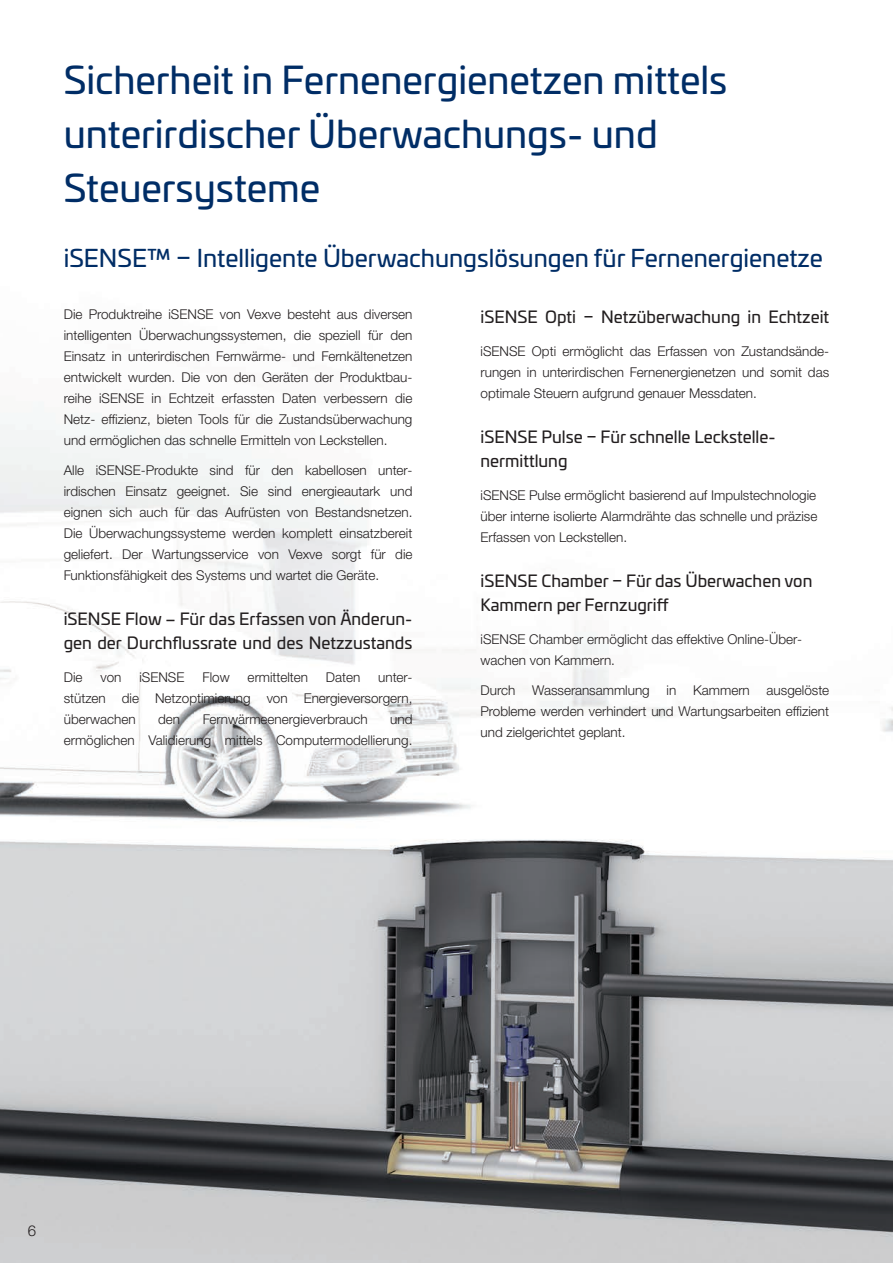
<style>
.page{position:relative;width:893px;height:1263px;background:#fff}
.page>*{position:absolute;margin:0;border:0;box-sizing:border-box;transform-origin:0 0}
.t1{font:37.5px/54px "Univia Pro";color:#002d66}
.t2{font:24px "Univia Pro";color:#002d66}
.t3{font:16.5px/24px "Univia Pro";color:#231f20}
.t4{font:300 15px "Helvetica Neue LTW1 G";color:#231f20}
.t5{font:300 13.5px/21px "Helvetica Neue LTW1 G";color:#231f20;text-align:justify}
</style>
<div class="page">
<img style="left:0;top:424px;width:893px;height:839px">
<h1 class="t1" style="left:64px;top:51px;width:665px">Sicherheit in Fernenergienetzen mittels unterirdischer Überwachungs- und<br>Steuersysteme</h1>
<h2 class="t2" style="left:64px;top:240px;width:761px">iSENSE™ – Intelligente Überwachungslösungen für Fernenergienetze</h2>
<p class="t5" style="left:64px;top:304px;width:350px">Die Produktreihe iSENSE von Vexve besteht aus diversen intelligenten Überwachungssystemen, die speziell für den Einsatz in unterirdischen Fernwärme- und Fernkältenetzen entwickelt wurden. Die von den Geräten der Produktbau&shy;reihe iSENSE in Echtzeit erfassten Daten verbessern die Netz- effizienz, bieten Tools für die Zustandsüberwachung und ermöglichen das schnelle Ermitteln von Leckstellen.</p>
<p class="t5" style="left:64px;top:459px;width:350px">Alle iSENSE-Produkte sind für den kabellosen unter&shy;irdischen Einsatz geeignet. Sie sind energieautark und eignen sich auch für das Aufrüsten von Bestandsnetzen.<br>Die Überwachungssysteme werden komplett einsatzbereit geliefert. Der Wartungsservice von Vexve sorgt für die Funktionsfähigkeit des Systems und wartet die Geräte.</p>
<p class="t3" style="left:64px;top:606px;width:350px">iSENSE Flow – Für das Erfassen von Änderun&shy;gen der Durchflussrate und des Netzzustands</p>
<p class="t5" style="left:64px;top:667px;width:20px">Die</p>
<p class="t5" style="left:100px;top:667px;width:23px">von</p>
<p class="t5" style="left:139px;top:667px;width:47px">iSENSE</p>
<p class="t5" style="left:202px;top:667px;width:29px">Flow</p>
<p class="t5" style="left:248px;top:667px;width:62px">ermittelten</p>
<p class="t5" style="left:326px;top:667px;width:36px">Daten</p>
<p class="t3" style="left:480px;top:304px;width:350px">iSENSE Opti – Netzüberwachung in Echtzeit</p>
<p class="t5" style="left:480px;top:340px;width:350px">iSENSE Opti ermöglicht das Erfassen von Zustandsände&shy;rungen in unterirdischen Fernenergienetzen und somit das optimale Steuern aufgrund genauer Messdaten.</p>
<p class="t3" style="left:480px;top:424px;width:297px">iSENSE Pulse – Für schnelle Leckstelle&shy;nermittlung</p>
<p class="t5" style="left:480px;top:485px;width:338px">iSENSE Pulse ermöglicht basierend auf Impulstechnologie über interne isolierte Alarmdrähte das schnelle und präzise Erfassen von Leckstellen.</p>
<p class="t3" style="left:480px;top:568px;width:333px">iSENSE Chamber – Für das Überwachen von<br>Kammern per Fernzugriff</p>
<p class="t5" style="left:480px;top:629px;width:323px">iSENSE Chamber ermöglicht das effektive Online-Über&shy;wachen von Kammern.</p>
<p class="t5" style="left:480px;top:679px;width:350px">Durch Wasseransammlung in Kammern ausgelöste Probleme werden verhindert und Wartungsarbeiten effizient und zielgerichtet geplant.</p>
<p class="t5" style="left:64px;top:667px;width:350px;text-indent:314px">unter&shy;stützen die Netzoptimierung von Energieversorgern, überwachen</p>
<p class="t5" style="left:64px;top:709px;width:350px;text-align:right">und<br>ermöglichen Validierung mittels Computermodellierung.</p>
<p class="t5" style="left:158px;top:709px;width:24px">den</p>
<p class="t5" style="left:203px;top:709px;width:166px">Fernwärmeenergieverbrauch</p>
<p class="t4" style="left:28px;top:1222px;width:10px">6</p>
</div>
